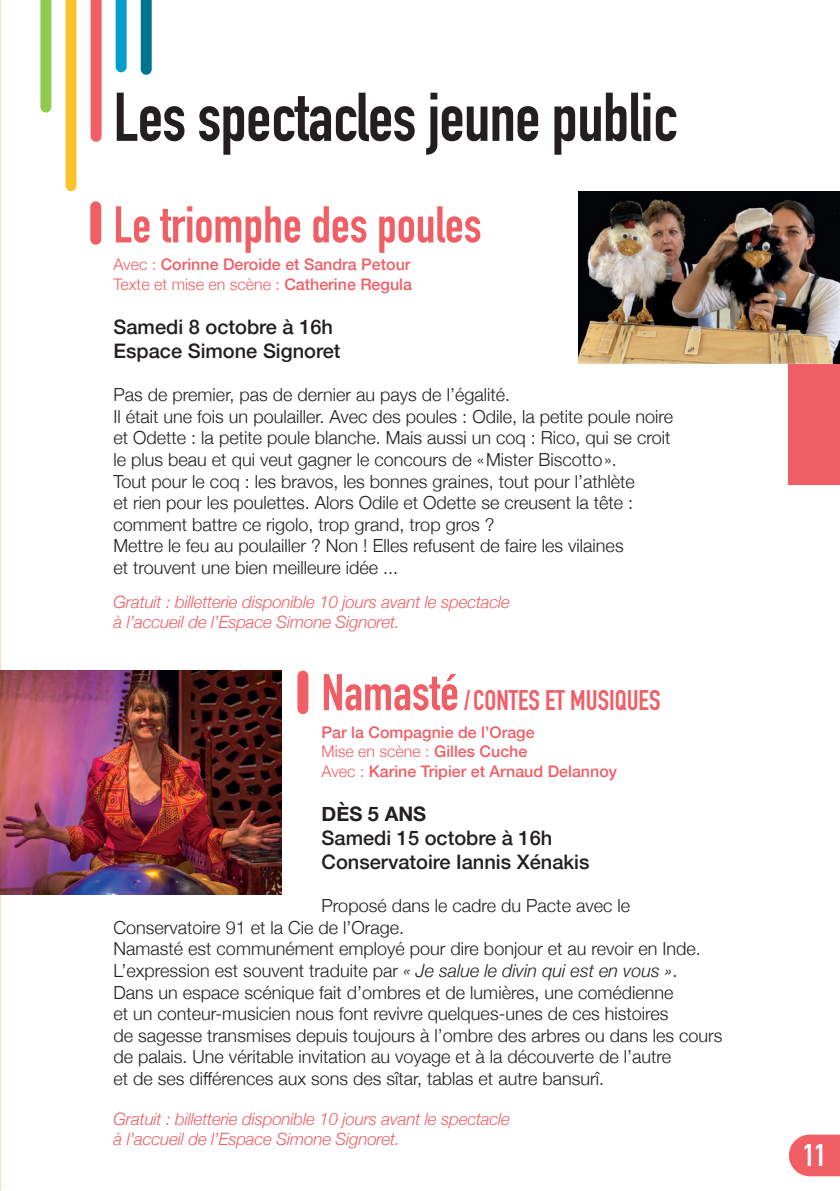
<style>
.page{position:relative;width:840px;height:1191px;background:#fff}
.page>*{position:absolute;margin:0;border:0;box-sizing:border-box;transform-origin:0 0}
.t1{font:700 67.6px "DIN Condensed";letter-spacing:-.01em;color:#231f20}
.t2{font:700 50.8px "DIN Condensed";color:#f05e66}
.t3{font:700 30.8px "DIN Condensed";color:#fff}
.t4{font:700 28px "DIN Condensed";color:#f05e66}
.t5{font:500 20px/24px "Helvetica Neue";color:#231f20}
.t6{font:700 20px "Helvetica Neue";color:#231f20}
.t7{font:300 18px/21.6px "Helvetica Neue";color:#231f20}
.t8{font:italic 300 17px/20px "Helvetica Neue";letter-spacing:-.01em;color:#f05e66}
.t9{font:500 16px/19.2px "Helvetica Neue";color:#f05e66}
.s1{font-weight:300}
.s2{font-size:50.8px}
.s3{font-style:italic}
</style>
<div class="page">
<div style="left:788px;top:307px;width:51px;height:178px;background:#f05e66"></div>
<img style="left:578px;top:191px;width:261px;height:173px">
<img style="left:0;top:671px;width:282px;height:224px">
<svg style="left:788px;top:1134px;width:51px;height:42px;background:#f17077"></svg>
<svg style="left:91px;top:0;width:10px;height:142px"></svg>
<svg style="left:65px;top:0;width:11px;height:191px;background:#fec738"></svg>
<svg style="left:40px;top:0;width:11px;height:113px"></svg>
<svg style="left:141px;top:0;width:11px;height:75px"></svg>
<svg style="left:116px;top:0;width:10px;height:72px"></svg>
<div style="left:90px;top:201px;width:11px;height:44px;background:#f05e66;border-radius:5px"></div>
<div style="left:297px;top:670px;width:11px;height:44px;background:#f05e66;border-radius:5px"></div>
<h1 class="t1" style="left:113px;top:72px;width:565px">Les spectacles jeune public</h1>
<h2 class="t2" style="left:113px;top:190px;width:369px">Le triomphe des poules</h2>
<p class="t9" style="left:113px;top:254px;width:300px"><span class="s1">Avec :</span> Corinne Deroide et Sandra Petour<br><span class="s1">Texte et mise en scène :</span> Catherine Regula</p>
<p class="t5" style="left:113px;top:313px;width:228px">Samedi 8 octobre à 16h<br>Espace Simone Signoret</p>
<p class="t7" style="left:113px;top:383px;width:561px">Pas de premier, pas de dernier au pays de l’égalité.<br>Il était une fois un poulailler. Avec des poules : Odile, la petite poule noire et Odette : la petite poule blanche. Mais aussi un coq : Rico, qui se croit le plus beau et qui veut gagner le concours de «Mister Biscotto».<br>Tout pour le coq : les bravos, les bonnes graines, tout pour l’athlète<br>et rien pour les poulettes. Alors Odile et Odette se creusent la tête : comment battre ce rigolo, trop grand, trop gros ?<br>Mettre le feu au poulailler ? Non ! Elles refusent de faire les vilaines<br>et trouvent une bien meilleure idée ...</p>
<p class="t8" style="left:113px;top:590px;width:398px">Gratuit : billetterie disponible 10 jours avant le spectacle à l’accueil de l’Espace Simone Signoret.</p>
<h3 class="t4" style="left:321px;top:681px;width:340px"><span class="s2">Namasté</span> /CONTES ET MUSIQUES</h3>
<p class="t9" style="left:321px;top:721px;width:297px">Par la Compagnie de l’Orage<br><span class="s1">Mise en scène :</span> Gilles Cuche<br><span class="s1">Avec :</span> Karine Tripier et Arnaud Delannoy</p>
<p class="t6" style="left:321px;top:798px;width:106px">DÈS 5 ANS</p>
<p class="t5" style="left:321px;top:824px;width:269px">Samedi 15 octobre à 16h<br>Conservatoire Iannis Xénakis</p>
<p class="t7" style="left:113px;top:893px;width:610px;text-indent:208px">Proposé dans le cadre du Pacte avec le Conservatoire 91 et la Cie de l’Orage.<br>Namasté est communément employé pour dire bonjour et au revoir en Inde.<br>L’expression est souvent traduite par <span class="s3">« Je salue le divin qui est en vous »</span>.<br>Dans un espace scénique fait d’ombres et de lumières, une comédienne<br>et un conteur-musicien nous font revivre quelques-unes de ces histoires<br>de sagesse transmises depuis toujours à l’ombre des arbres ou dans les cours de palais. Une véritable invitation au voyage et à la découverte de l’autre<br>et de ses différences aux sons des sîtar, tablas et autre bansurî.</p>
<p class="t8" style="left:113px;top:1107px;width:398px">Gratuit : billetterie disponible 10 jours avant le spectacle à l’accueil de l’Espace Simone Signoret.</p>
<h3 class="t3" style="left:802px;top:1134px;width:24px">11</h3>
</div>
